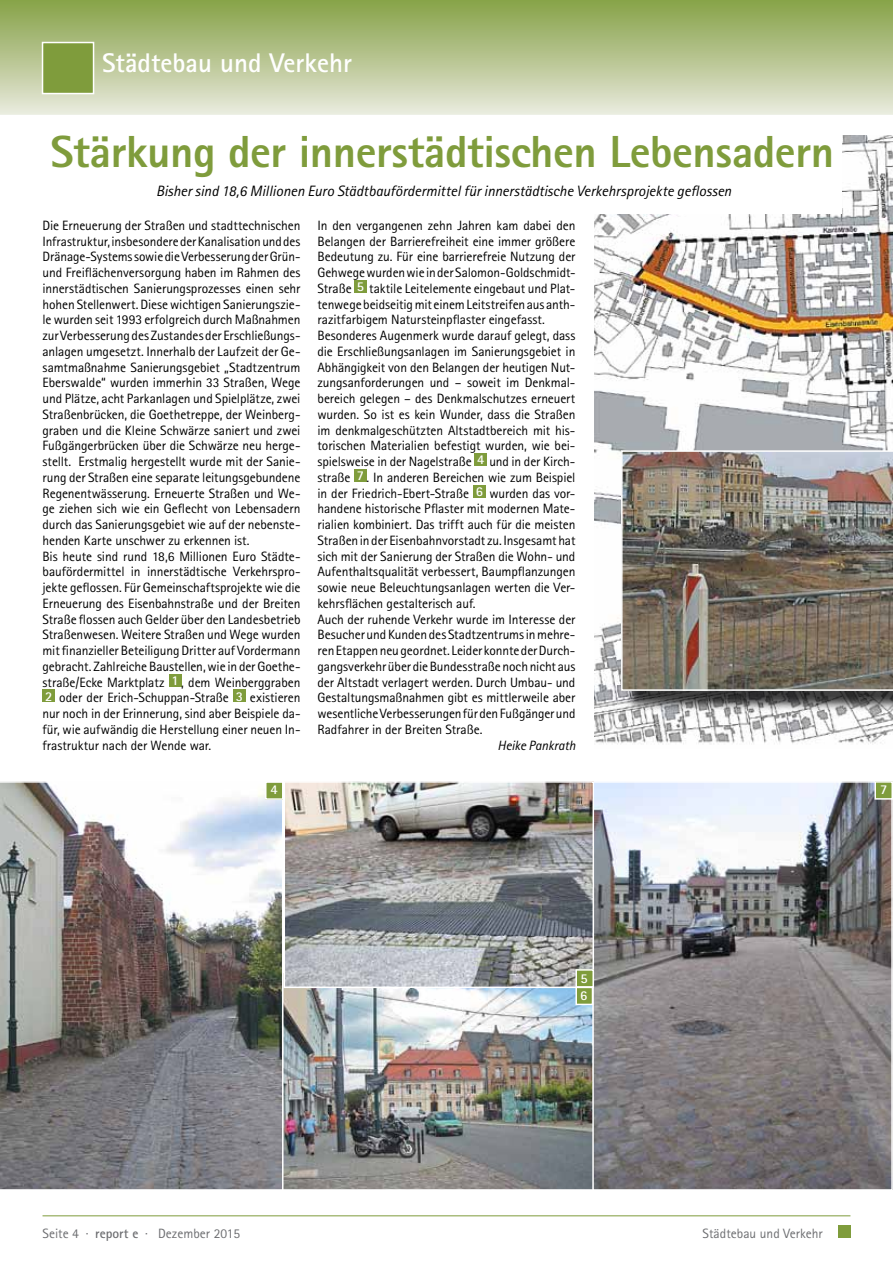
<style>
.page{position:relative;width:893px;height:1263px;background:#fff}
.page>*{position:absolute;margin:0;border:0;box-sizing:border-box;transform-origin:0 0}
.t1{font:700 45px "Rotis Sans Serif AT Extra";letter-spacing:-.01em;color:#7f9c3c}
.t2{font:700 27px "Rotis Sans Serif AT";color:#fff}
.t3{font:italic 15px "Rotis Sans Serif AT";letter-spacing:-.005em;color:#000}
.t4{font:13.5px/15.8px "Rotis Sans Serif AT";letter-spacing:-.005em;color:#000}
.t5{font:13.5px "Rotis Sans Serif AT";color:#6d6e71}
.t6{font:italic 13.5px "Rotis Sans Serif AT";letter-spacing:-.01em;color:#000}
.t7{font:700 13.5px/16.5px "Rotis Sans Serif AT";color:#fff}
.s1{font-weight:700;color:#fff}
.s2{font-weight:700}
</style>
<div class="page">
<hr style="left:43px;top:1215px;width:807px;height:1px;background:#7f9c3c">
<img style="left:284px;top:988px;width:308px;height:200px">
<svg style="left:594px;top:135px;width:299px;height:610px"></svg>
<img style="left:595px;top:784px;width:295px;height:404px">
<div style="left:592px;top:781px;width:301px;height:410px;border:2px solid #fff"></div>
<div style="left:169px;top:674px;width:12px;height:13px;background:#7f9c3c"></div>
<div style="left:42px;top:690px;width:13px;height:12px;background:#7f9c3c"></div>
<div style="left:233px;top:690px;width:13px;height:12px;background:#7f9c3c"></div>
<div style="left:354px;top:280px;width:13px;height:13px;background:#7f9c3c"></div>
<div style="left:474px;top:453px;width:13px;height:13px;background:#7f9c3c"></div>
<div style="left:354px;top:469px;width:13px;height:13px;background:#7f9c3c"></div>
<div style="left:473px;top:485px;width:13px;height:13px;background:#7f9c3c"></div>
<div style="left:624px;top:455px;width:269px;height:257px;background:#000;opacity:.75"></div>
<img style="left:621px;top:450px;width:272px;height:241px">
<img style="left:287px;top:784px;width:304px;height:201px">
<div style="left:284px;top:781px;width:310px;height:207px;border:2px solid #fff"></div>
<div style="left:43px;top:135px;width:799px;height:79px;background:#fff"></div>
<div style="left:576px;top:970px;width:17px;height:17px;background:#7f9c3c"></div>
<div style="left:575px;top:969px;width:19px;height:19px;border:2px solid #fff"></div>
<div style="left:576px;top:987px;width:16px;height:17px;background:#7f9c3c"></div>
<div style="left:575px;top:987px;width:18px;height:18px;border:2px solid #fff"></div>
<div style="left:875px;top:782px;width:17px;height:17px;background:#7f9c3c"></div>
<div style="left:874px;top:781px;width:19px;height:19px;border:2px solid #fff"></div>
<img style="left:0;top:781px;width:284px;height:409px">
<div style="left:266px;top:782px;width:17px;height:17px;background:#7f9c3c"></div>
<div style="left:265px;top:781px;width:19px;height:19px;border:2px solid #fff"></div>
<div style="left:0;top:0;width:893px;height:115px;background:linear-gradient(to bottom,#86a146,#e9eadd)"></div>
<div style="left:838px;top:1225px;width:12px;height:13px;background:#7f9c3c"></div>
<div style="left:42px;top:42px;width:52px;height:52px;background:#7f9c3c;border:2px solid #fff"></div>
<h2 class="t2" style="left:102px;top:46px;width:251px">Städtebau und Verkehr</h2>
<h1 class="t1" style="left:50px;top:123px;width:785px">Stärkung der innerstädtischen Lebensadern</h1>
<p class="t3" style="left:156px;top:182px;width:577px">Bisher sind 18,6 Millionen Euro Städtbaufördermittel für innerstädtische Verkehrsprojekte geflossen</p>
<p class="t4" style="left:43px;top:217px;width:259px">Die Erneuerung der Straßen und stadttechnischen Infrastruktur, insbesondere der Kanalisation und des Dränage-Systems sowie die Verbesserung der Grün&shy;und Freiflächenversorgung haben im Rahmen des innerstädtischen Sanierungsprozesses einen sehr hohen Stellenwert. Diese wichtigen Sanierungszie&shy;le wurden seit 1993 erfolgreich durch Maßnahmen zur Verbesserung des Zustandes der Erschließungs&shy;anlagen umgesetzt. Innerhalb der Laufzeit der Ge&shy;samtmaßnahme Sanierungsgebiet „Stadtzentrum Eberswalde“ wurden immerhin 33 Straßen, Wege und Plätze, acht Parkanlagen und Spielplätze, zwei Straßenbrücken, die Goethetreppe, der Weinberg&shy;graben und die Kleine Schwärze saniert und zwei Fußgängerbrücken über die Schwärze neu herge&shy;stellt. Erstmalig hergestellt wurde mit der Sanie&shy;rung der Straßen eine separate leitungsgebundene Regenentwässerung. Erneuerte Straßen und We&shy;ge ziehen sich wie ein Geflecht von Lebensadern durch das Sanierungsgebiet wie auf der nebenste&shy;henden Karte unschwer zu erkennen ist.<br>Bis heute sind rund 18,6 Millionen Euro Städte&shy;baufördermittel in innerstädtische Verkehrspro&shy;jekte geflossen. Für Gemeinschaftsprojekte wie die Erneuerung des Eisenbahnstraße und der Breiten Straße flossen auch Gelder über den Landesbetrieb Straßenwesen. Weitere Straßen und Wege wurden mit finanzieller Beteiligung Dritter auf Vordermann gebracht. Zahlreiche Baustellen, wie in der Goethe&shy;straße/Ecke Marktplatz <span class="s1">1</span> , dem Weinberggraben <span class="s1">2</span> oder der Erich-Schuppan-Straße <span class="s1">3</span> existieren nur noch in der Erinnerung, sind aber Beispiele da&shy;für, wie aufwändig die Herstellung einer neuen In&shy;frastruktur nach der Wende war.</p>
<p class="t4" style="left:317px;top:217px;width:260px">In den vergangenen zehn Jahren kam dabei den Belangen der Barrierefreiheit eine immer größere Bedeutung zu. Für eine barrierefreie Nutzung der Gehwege wurden wie in der Salomon-Goldschmidt-Straße <span class="s1">5</span> taktile Leitelemente eingebaut und Plat&shy;tenwege beidseitig mit einem Leitstreifen aus anth&shy;razitfarbigem Natursteinpflaster eingefasst.<br>Besonderes Augenmerk wurde darauf gelegt, dass die Erschließungsanlagen im Sanierungsgebiet in Abhängigkeit von den Belangen der heutigen Nut&shy;zungsanforderungen und – soweit im Denkmal&shy;bereich gelegen – des Denkmalschutzes erneuert wurden. So ist es kein Wunder, dass die Straßen im denkmalgeschützten Altstadtbereich mit his&shy;torischen Materialien befestigt wurden, wie bei&shy;spielsweise in der Nagelstraße <span class="s1">4</span> und in der Kirch&shy;straße <span class="s1">7</span> . In anderen Bereichen wie zum Beispiel in der Friedrich-Ebert-Straße <span class="s1">6</span> wurden das vor&shy;handene historische Pflaster mit modernen Mate&shy;rialien kombiniert. Das trifft auch für die meisten Straßen in der Eisenbahnvorstadt zu. Insgesamt hat sich mit der Sanierung der Straßen die Wohn- und Aufenthaltsqualität verbessert, Baumpflanzungen sowie neue Beleuchtungsanlagen werten die Ver&shy;kehrsflächen gestalterisch auf.<br>Auch der ruhende Verkehr wurde im Interesse der Besucher und Kunden des Stadtzentrums in mehre&shy;ren Etappen neu geordnet. Leider konnte der Durch&shy;gangsverkehr über die Bundesstraße noch nicht aus der Altstadt verlagert werden. Durch Umbau- und Gestaltungsmaßnahmen gibt es mittlerweile aber wesentliche Verbesserungen für den Fußgänger und Radfahrer in der Breiten Straße.</p>
<p class="t6" style="left:497px;top:737px;width:79px">Heike Pankrath</p>
<p class="t7" style="left:271px;top:781px;width:9px">4</p>
<p class="t7" style="left:880px;top:781px;width:9px">7</p>
<p class="t7" style="left:580px;top:970px;width:9px">5<br>6</p>
<p class="t5" style="left:43px;top:1225px;width:199px">Seite 4 · <span class="s2">report e</span> · Dezember 2015</p>
<p class="t5" style="left:703px;top:1225px;width:122px">Städtebau und Verkehr</p>
</div>
